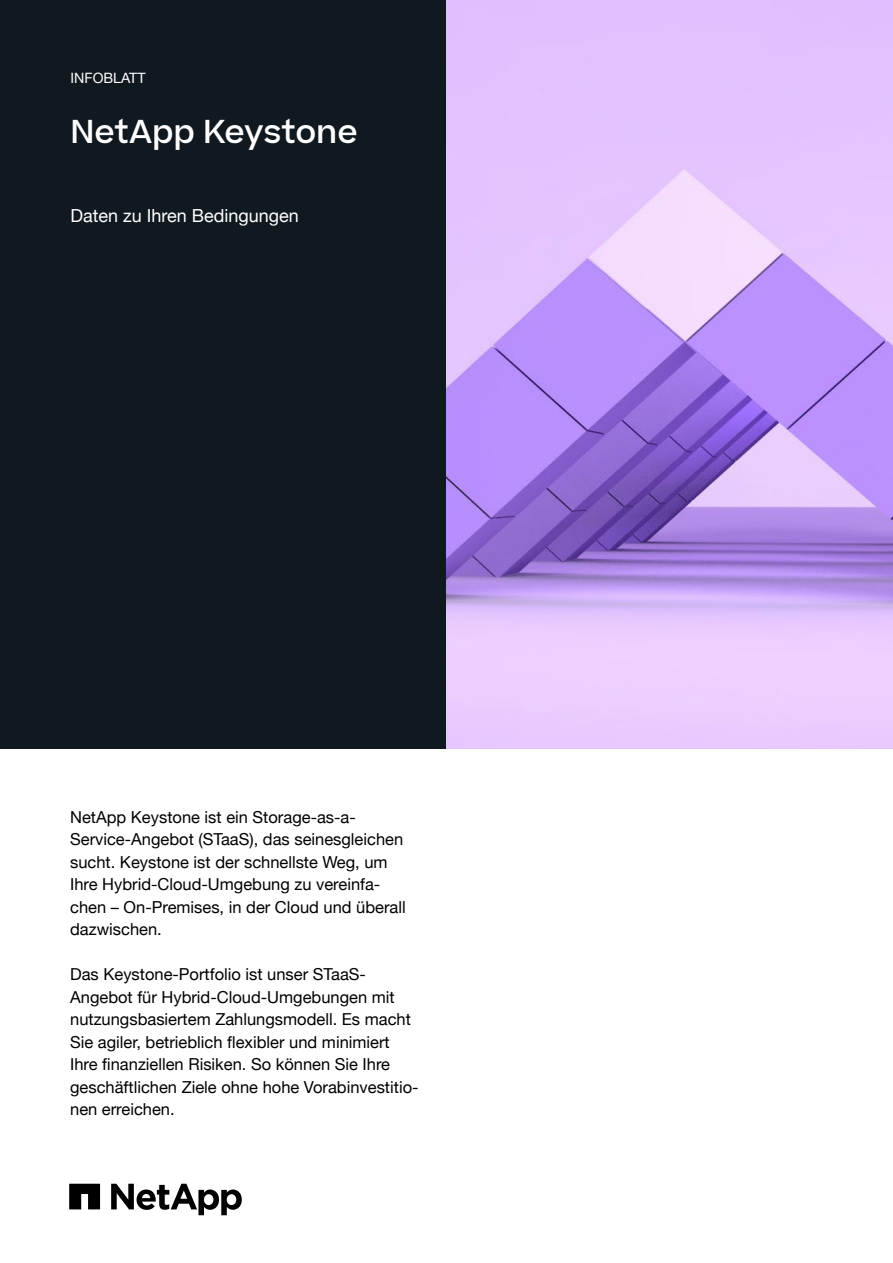
<style>
.page{position:relative;width:893px;height:1263px;background:#fff}
.page>*{position:absolute;margin:0;border:0;box-sizing:border-box;transform-origin:0 0}
.t1{font:500 31.5px "Beatrice";color:#fff}
.t2{font:18px "Helvetica Neue";color:#fff}
.t3{font:16.5px/22.5px "Helvetica Neue";color:#000}
.t4{font:14.25px "Helvetica Neue";color:#fff}
</style>
<div class="page">
<div style="left:0;top:0;width:447px;height:748px;background:#101820"></div>
<svg style="left:111px;top:1184px;width:131px;height:31px"></svg>
<svg style="left:69px;top:1184px;width:31px;height:25px"></svg>
<img style="left:446px;top:0;width:447px;height:748px">
<p class="t4" style="left:71px;top:68px;width:76px">INFOBLATT</p>
<h1 class="t1" style="left:71px;top:111px;width:288px">NetApp Keystone</h1>
<p class="t2" style="left:71px;top:202px;width:230px">Daten zu Ihren Bedingungen</p>
<p class="t3" style="left:70px;top:806px;width:337px">NetApp Keystone ist ein Storage-as-a-Service-Angebot (STaaS), das seinesgleichen sucht. Keystone ist der schnellste Weg, um Ihre Hybrid-Cloud-Umgebung zu vereinfa&shy;chen – On-Premises, in der Cloud und überall dazwischen.</p>
<p class="t3" style="left:70px;top:964px;width:350px">Das Keystone-Portfolio ist unser STaaS-Angebot für Hybrid-Cloud-Umgebungen mit nutzungsbasiertem Zahlungsmodell. Es macht Sie agiler, betrieblich flexibler und minimiert Ihre finanziellen Risiken. So können Sie Ihre geschäftlichen Ziele ohne hohe Vorabinvestitio&shy;nen erreichen.</p>
</div>
